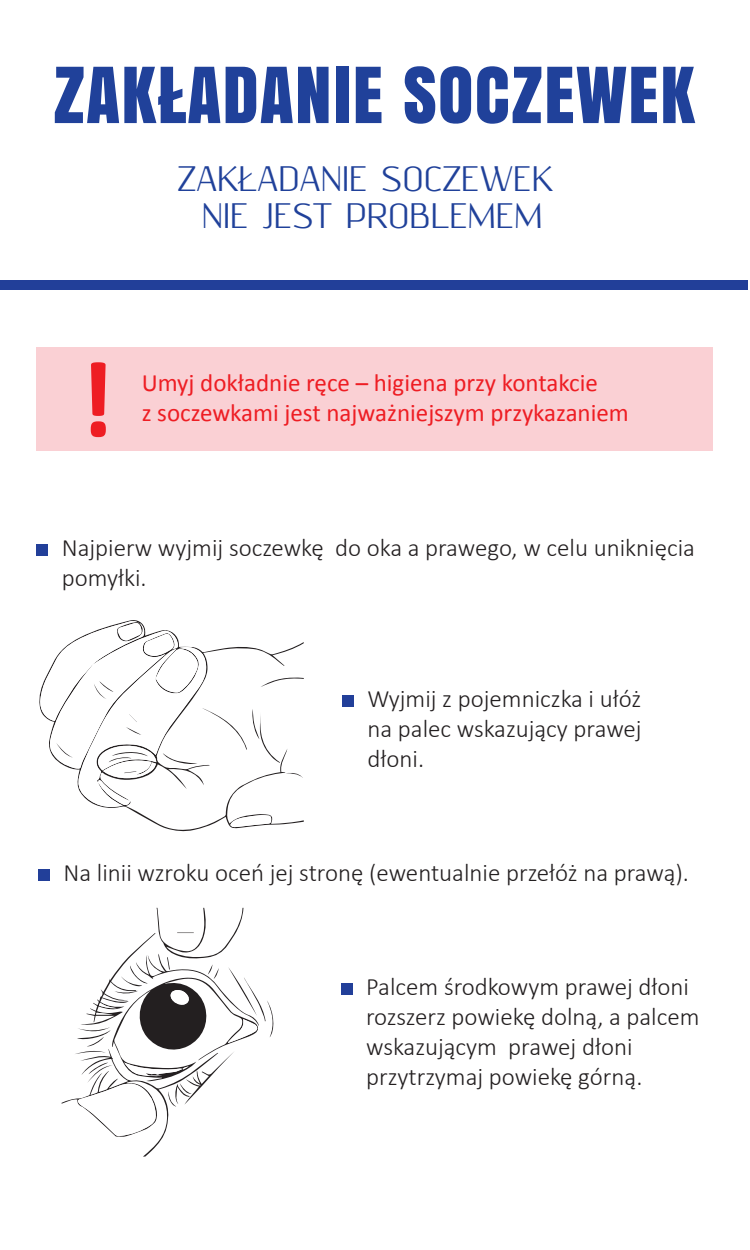
<style>
.page{position:relative;width:750px;height:1250px;background:#fff}
.page>*{position:absolute;margin:0;border:0;box-sizing:border-box;transform-origin:0 0}
.t1{font:72.38px "Anton";letter-spacing:.02em;color:#20419a}
.t2{font:31.12px/37.2px "Resagnicto";letter-spacing:-.025em;color:#20419a;text-align:center}
.t3{font:300 25px/30px "Calibri";color:#231f20}
.t4{font:25px/30px "Calibri";color:#ee1d23}
</style>
<div class="page">
<svg style="left:62px;top:908px;width:212px;height:249px"></svg>
<div style="left:36px;top:347px;width:676px;height:104px;background:#fad0d4"></div>
<div style="left:0;top:280px;width:748px;height:10px;background:#223f99"></div>
<svg style="left:91px;top:362px;width:15px;height:75px"></svg>
<div style="left:36px;top:544px;width:12px;height:12px;background:#223f99"></div>
<svg style="left:128px;top:620px;width:175px;height:212px"></svg>
<svg style="left:230px;top:815px;width:41px;height:12px"></svg>
<svg style="left:39px;top:621px;width:264px;height:187px"></svg>
<div style="left:342px;top:696px;width:12px;height:11px;background:#223f99"></div>
<div style="left:38px;top:869px;width:12px;height:12px;background:#223f99"></div>
<div style="left:341px;top:983px;width:11px;height:12px;background:#223f99"></div>
<h1 class="t1" style="left:54px;top:38px;width:643px">ZAKŁADANIE SOCZEWEK</h1>
<p class="t2" style="left:177px;top:161px;width:378px">ZAKŁADANIE SOCZEWEK<br>NIE JEST PROBLEMEM</p>
<p class="t4" style="left:142px;top:368px;width:489px">Umyj dokładnie ręce – higiena przy kontakcie<br>z soczewkami jest najważniejszym przykazaniem</p>
<p class="t3" style="left:62px;top:533px;width:635px">Najpierw wyjmij soczewkę do oka a prawego, w celu uniknięcia pomyłki.</p>
<p class="t3" style="left:368px;top:684px;width:276px;text-align:justify">Wyjmij z pojemniczka i ułóż na palec wskazujący prawej dłoni.</p>
<p class="t3" style="left:63px;top:858px;width:627px">Na linii wzroku oceń jej stronę (ewentualnie przełóż na prawą).</p>
<p class="t3" style="left:366px;top:971px;width:335px">Palcem środkowym prawej dłoni rozszerz powiekę dolną, a palcem wskazującym prawej dłoni przytrzymaj powiekę górną.</p>
</div>
